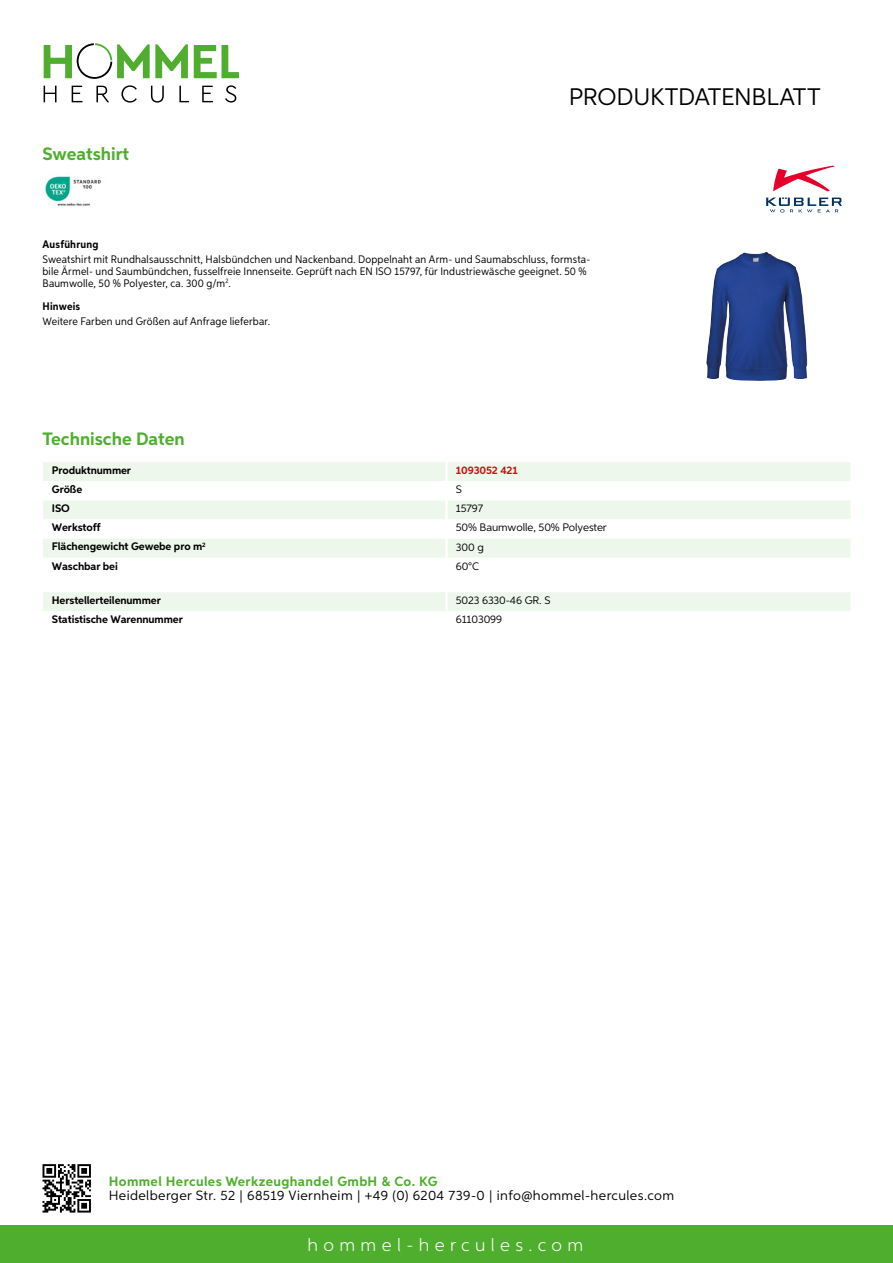
<style>
.page{position:relative;width:893px;height:1263px;background:#fff}
.page>*{position:absolute;margin:0;border:0;box-sizing:border-box;transform-origin:0 0}
.t1{font:24px "Aspira";letter-spacing:-.01em;color:#000}
.t2{font:700 18px "Aspira";color:#50ae2f}
.t3{font:300 18px "Aspira";letter-spacing:.3em;color:#fff}
.t4{font:13.5px "Aspira";letter-spacing:.03em;color:#000}
.t5{font:700 13.5px "Aspira";letter-spacing:.03em;color:#50ae2f}
.t6{font:10.95px/12px "Aspira Nar";letter-spacing:.015em;color:#000}
.t7{font:700 10.95px "Aspira";letter-spacing:-.01em;color:#000}
.t8{font:10.95px "Aspira";letter-spacing:-.01em;color:#000}
.t9{font:700 10.95px "Aspira Nar";letter-spacing:.02em;color:#000}
.t10{font:700 10.95px "Aspira";letter-spacing:-.01em;color:#cd1013}
</style>
<div class="page">
<div style="left:0;top:1226px;width:893px;height:37px;background:#50ae2f"></div>
<svg style="left:43px;top:1164px;width:48px;height:48px"></svg>
<svg style="left:194px;top:45px;width:45px;height:33px"></svg>
<svg style="left:44px;top:43px;width:144px;height:36px"></svg>
<svg style="left:44px;top:86px;width:13px;height:16px"></svg>
<svg style="left:72px;top:86px;width:10px;height:16px"></svg>
<svg style="left:96px;top:86px;width:13px;height:16px"></svg>
<svg style="left:121px;top:85px;width:16px;height:18px"></svg>
<svg style="left:151px;top:86px;width:13px;height:17px"></svg>
<svg style="left:179px;top:86px;width:10px;height:16px"></svg>
<svg style="left:202px;top:86px;width:11px;height:16px"></svg>
<svg style="left:225px;top:85px;width:11px;height:18px"></svg>
<div style="left:43px;top:462px;width:807px;height:19px;background:#eef7eb"></div>
<svg style="left:43px;top:501px;width:807px;height:57px;fill:#eef7eb"></svg>
<hr style="left:445px;top:462px;width:3px;height:19px;background:#fff">
<hr style="left:445px;top:500px;width:3px;height:19px;background:#fff">
<hr style="left:445px;top:519px;width:3px;height:20px;background:#fff">
<hr style="left:445px;top:539px;width:3px;height:19px;background:#fff">
<div style="left:43px;top:592px;width:807px;height:19px;background:#eef7eb"></div>
<img style="left:45px;top:176px;width:56px;height:30px">
<img style="left:706px;top:252px;width:60px;height:127px">
<svg style="left:773px;top:166px;width:62px;height:26px"></svg>
<svg style="left:766px;top:198px;width:76px;height:15px"></svg>
<h2 class="t2" style="left:43px;top:142px;width:88px">Sweatshirt</h2>
<h1 class="t1" style="left:569px;top:82px;width:253px">Produktdatenblatt</h1>
<p class="t9" style="left:43px;top:237px;width:58px">Ausführung</p>
<p class="t6" style="left:43px;top:253px;width:549px">Sweatshirt mit Rundhalsausschnitt, Halsbündchen und Nackenband. Doppelnaht an Arm- und Saumabschluss, formsta&shy;bile Ärmel- und Saumbündchen, fusselfreie Innenseite. Geprüft nach EN ISO 15797, für Industriewäsche geeignet. 50 %<br>Baumwolle, 50 % Polyester, ca. 300 g/m<sup>2</sup>.</p>
<p class="t9" style="left:43px;top:299px;width:39px">Hinweis</p>
<p class="t6" style="left:43px;top:315px;width:229px">Weitere Farben und Größen auf Anfrage lieferbar.</p>
<h2 class="t2" style="left:43px;top:428px;width:144px">Technische Daten</h2>
<p class="t7" style="left:52px;top:463px;width:81px">Produktnummer</p>
<p class="t10" style="left:456px;top:463px;width:63px">1093052 421</p>
<p class="t7" style="left:52px;top:483px;width:32px">Größe</p>
<p class="t8" style="left:456px;top:483px;width:8px">S</p>
<p class="t7" style="left:52px;top:502px;width:19px">ISO</p>
<p class="t8" style="left:456px;top:502px;width:29px">15797</p>
<p class="t7" style="left:52px;top:521px;width:50px">Werkstoff</p>
<p class="t8" style="left:456px;top:521px;width:152px">50% Baumwolle, 50% Polyester</p>
<p class="t7" style="left:52px;top:540px;width:155px">Flächengewicht Gewebe pro m<sup>2</sup></p>
<p class="t8" style="left:456px;top:540px;width:30px">300 g</p>
<p class="t7" style="left:52px;top:559px;width:68px">Waschbar bei</p>
<p class="t8" style="left:456px;top:559px;width:25px">60°C</p>
<p class="t7" style="left:52px;top:594px;width:111px">Herstellerteilenummer</p>
<p class="t8" style="left:456px;top:594px;width:96px">5023 6330-46 GR. S</p>
<p class="t7" style="left:52px;top:613px;width:132px">Statistische Warennummer</p>
<p class="t8" style="left:456px;top:613px;width:48px">61103099</p>
<p class="t5" style="left:109px;top:1172px;width:330px">Hommel Hercules Werkzeughandel GmbH &amp; Co. KG</p>
<p class="t4" style="left:109px;top:1187px;width:567px">Heidelberger Str. 52 | 68519 Viernheim | +49 (0) 6204 739-0 | info@hommel-hercules.com</p>
<h2 class="t3" style="left:307px;top:1234px;width:277px">hommel-hercules.com</h2>
</div>
